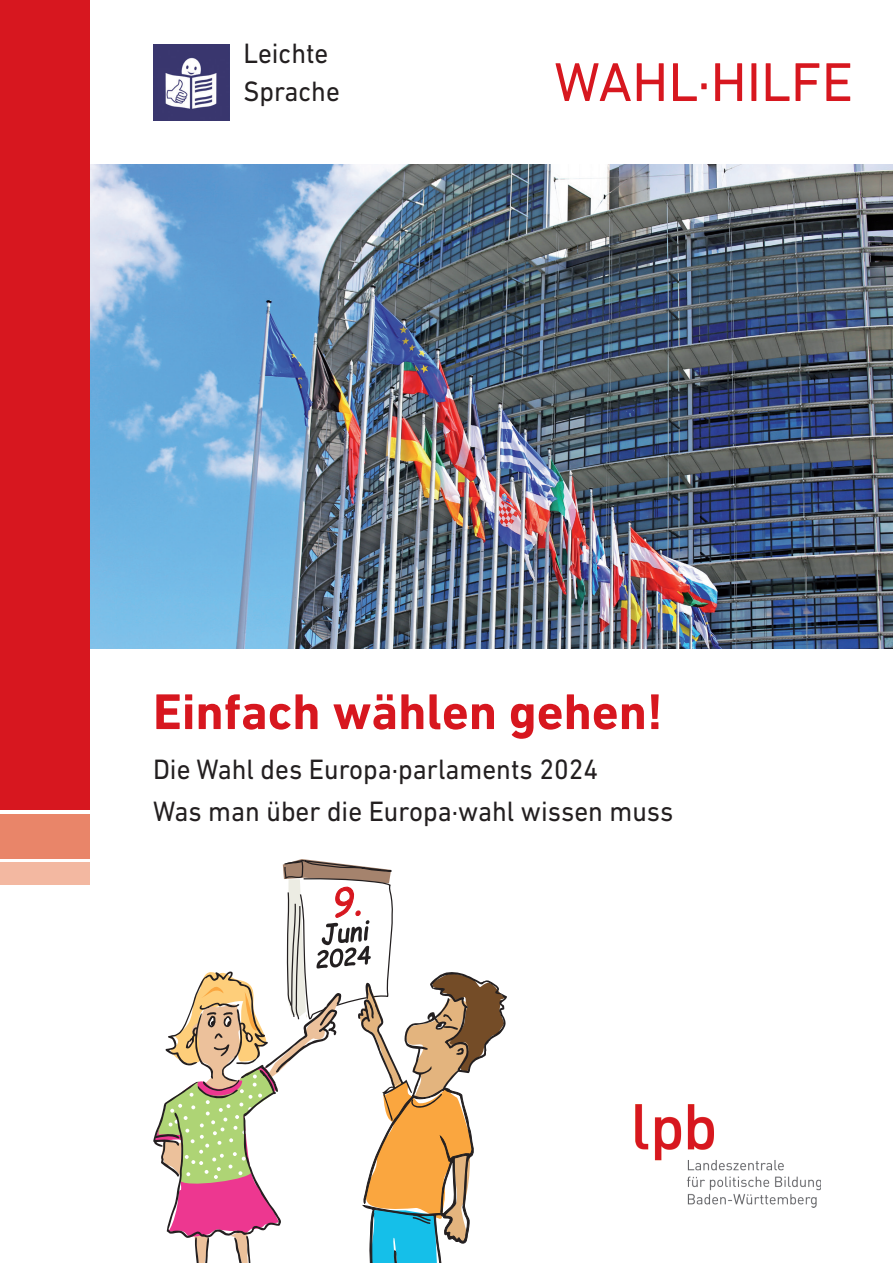
<style>
.page{position:relative;width:893px;height:1263px;background:#fff}
.page>*{position:absolute;margin:0;border:0;box-sizing:border-box;transform-origin:0 0}
.t1{font:55.5px "DIN Next LT Pro";color:#d7171f}
.t2{font:700 51px "DIN Next LT Pro";color:#d7171f}
.t3{font:28.5px/37.5px "DIN Next LT Pro";color:#231f20;scale:.95 1}
</style>
<div class="page">
<img style="left:89px;top:164px;width:804px;height:485px">
<div style="left:0;top:0;width:89px;height:810px;background:#d7171f"></div>
<div style="left:0;top:814px;width:89px;height:44px;background:#e98569"></div>
<div style="left:0;top:862px;width:89px;height:22px;background:#f3b8a1"></div>
<img style="left:636px;top:1105px;width:185px;height:102px">
<img style="left:153px;top:44px;width:76px;height:76px">
<svg style="left:153px;top:577px;width:354px;height:686px"></svg>
<p class="t3" style="left:243px;top:35px;width:103px">Leichte<br>Sprache</p>
<p class="t1" style="left:554px;top:50px;width:300px">WAHL·HILFE</p>
<h1 class="t2" style="left:153px;top:682px;width:511px">Einfach wählen gehen!</h1>
<h1 class="t3" style="left:153px;top:750px;width:470px">Die Wahl des Europa·parlaments 2024</h1>
<p class="t3" style="left:153px;top:792px;width:549px">Was man über die Europa·wahl wissen muss</p>
</div>
